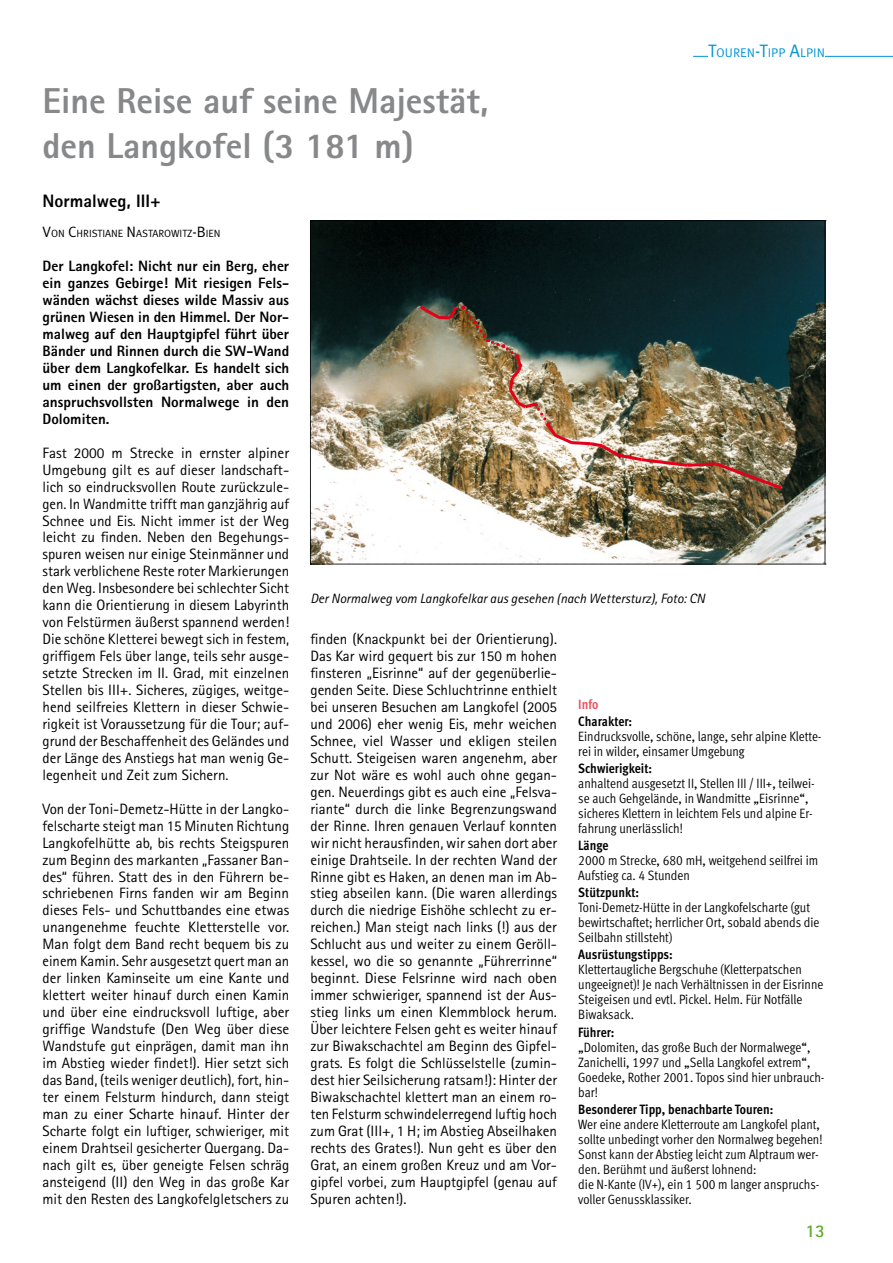
<style>
.page{position:relative;width:893px;height:1263px;background:#fff}
.page>*{position:absolute;margin:0;border:0;box-sizing:border-box;transform-origin:0 0}
.t1{font:800 36px/44.5px "Agfa Rotis Sans Serif";color:#87888a}
.t2{font:800 18px "Agfa Rotis Sans Serif";color:#000}
.t3{font:700 18px "Agfa Rotis Sans Serif";color:#5bac26}
.t4{font:15px/17px "Agfa Rotis Sans Serif";color:#000;text-align:justify}
.t5{font:800 15px/17px "Agfa Rotis Sans Serif";color:#000;text-align:justify}
.t6{font:13.5px/15px "Meta Cond Normal LF";color:#000}
.t7{font:13.5px "Meta Cond Bold LF";color:#000}
.t8{font:italic 13.5px "Agfa Rotis Sans Serif";color:#000}
.t9{font:13.5px "Meta Cond Bold LF";color:#e8525f}
.t10{font:12.6px "Meta Normal Caps";color:#0095d8}
.t11{font:10.5px "Meta Normal";color:#000}
.s1{font-size:18px}
.s2{font-size:15px}
</style>
<div class="page">
<hr style="left:693px;top:56px;width:200px;height:1px;background:#0095d8">
<div style="left:708px;top:43px;width:117px;height:17px;background:#fff"></div>
<img style="left:310px;top:220px;width:516px;height:345px">
<h1 class="t1" style="left:43px;top:78px;width:447px">Eine Reise auf seine Majestät, den Langkofel (3 181 m)</h1>
<p class="t2" style="left:43px;top:189px;width:120px">Normalweg, III+</p>
<p class="t10" style="left:708px;top:45px;width:118px"><span class="s1">T</span>OUREN<span class="s1">-T</span>IPP <span class="s1">A</span>LPIN</p>
<p class="t11" style="left:43px;top:228px;width:180px"><span class="s2">V</span>ON <span class="s2">C</span>HRISTIANE <span class="s2">N</span>ASTAROWITZ<span class="s2">-B</span>IEN</p>
<p class="t5" style="left:43px;top:257px;width:248px">Der Langkofel: Nicht nur ein Berg, eher ein ganzes Gebirge! Mit riesigen Fels&shy;wänden wächst dieses wilde Massiv aus grünen Wiesen in den Himmel. Der Nor&shy;malweg auf den Hauptgipfel führt über Bänder und Rinnen durch die SW-Wand über dem Langkofelkar. Es handelt sich um einen der großartigsten, aber auch anspruchsvollsten Normalwege in den Dolomiten.</p>
<p class="t4" style="left:43px;top:444px;width:248px">Fast 2000 m Strecke in ernster alpiner Umgebung gilt es auf dieser landschaft&shy;lich so eindrucksvollen Route zurückzule&shy;gen. In Wandmitte trifft man ganzjährig auf Schnee und Eis. Nicht immer ist der Weg leicht zu finden. Neben den Begehungs&shy;spuren weisen nur einige Steinmänner und stark verblichene Reste roter Markierungen den Weg. Insbesondere bei schlechter Sicht kann die Orientierung in diesem Labyrinth von Felstürmen äußerst spannend werden!<br>Die schöne Kletterei bewegt sich in festem, griffigem Fels über lange, teils sehr ausge&shy;setzte Strecken im II. Grad, mit einzelnen Stellen bis III+. Sicheres, zügiges, weitge&shy;hend seilfreies Klettern in dieser Schwie&shy;rigkeit ist Voraussetzung für die Tour; auf&shy;grund der Beschaffenheit des Geländes und der Länge des Anstiegs hat man wenig Ge&shy;legenheit und Zeit zum Sichern.</p>
<p class="t4" style="left:43px;top:800px;width:248px">Von der Toni-Demetz-Hütte in der Langko&shy;felscharte steigt man 15 Minuten Richtung Langkofelhütte ab, bis rechts Steigspuren zum Beginn des markanten „Fassaner Ban&shy;des“ führen. Statt des in den Führern be&shy;schriebenen Firns fanden wir am Beginn dieses Fels- und Schuttbandes eine etwas unangenehme feuchte Kletterstelle vor.<br>Man folgt dem Band recht bequem bis zu einem Kamin. Sehr ausgesetzt quert man an der linken Kaminseite um eine Kante und klettert weiter hinauf durch einen Kamin und über eine eindrucksvoll luftige, aber griffige Wandstufe (Den Weg über diese Wandstufe gut einprägen, damit man ihn im Abstieg wieder findet!). Hier setzt sich das Band, (teils weniger deutlich), fort, hin&shy;ter einem Felsturm hindurch, dann steigt man zu einer Scharte hinauf. Hinter der Scharte folgt ein luftiger, schwieriger, mit einem Drahtseil gesicherter Quergang. Da&shy;nach gilt es, über geneigte Felsen schräg ansteigend (II) den Weg in das große Kar mit den Resten des Langkofelgletschers zu</p>
<p class="t8" style="left:310px;top:591px;width:396px">Der Normalweg vom Langkofelkar aus gesehen (nach Wettersturz), Foto: CN</p>
<p class="t4" style="left:310px;top:630px;width:248px">finden (Knackpunkt bei der Orientierung).<br>Das Kar wird gequert bis zur 150 m hohen finsteren „Eisrinne“ auf der gegenüberlie&shy;genden Seite. Diese Schluchtrinne enthielt bei unseren Besuchen am Langkofel (2005 und 2006) eher wenig Eis, mehr weichen Schnee, viel Wasser und ekligen steilen Schutt. Steigeisen waren angenehm, aber zur Not wäre es wohl auch ohne gegan&shy;gen. Neuerdings gibt es auch eine „Felsva&shy;riante“ durch die linke Begrenzungswand der Rinne. Ihren genauen Verlauf konnten wir nicht herausfinden, wir sahen dort aber einige Drahtseile. In der rechten Wand der Rinne gibt es Haken, an denen man im Ab&shy;stieg abseilen kann. (Die waren allerdings durch die niedrige Eishöhe schlecht zu er&shy;reichen.) Man steigt nach links (!) aus der Schlucht aus und weiter zu einem Geröll&shy;kessel, wo die so genannte „Führerrinne“ beginnt. Diese Felsrinne wird nach oben immer schwieriger, spannend ist der Aus&shy;stieg links um einen Klemmblock herum.<br>Über leichtere Felsen geht es weiter hinauf zur Biwakschachtel am Beginn des Gipfel&shy;grats. Es folgt die Schlüsselstelle (zumin&shy;dest hier Seilsicherung ratsam!): Hinter der Biwakschachtel klettert man an einem ro&shy;ten Felsturm schwindelerregend luftig hoch zum Grat (III+, 1 H; im Abstieg Abseilhaken rechts des Grates!). Nun geht es über den Grat, an einem großen Kreuz und am Vor&shy;gipfel vorbei, zum Hauptgipfel (genau auf Spuren achten!).</p>
<p class="t9" style="left:578px;top:696px;width:22px">Info</p>
<p class="t7" style="left:578px;top:713px;width:55px">Charakter:</p>
<p class="t6" style="left:578px;top:729px;width:245px">Eindrucksvolle, schöne, lange, sehr alpine Klette&shy;rei in wilder, einsamer Umgebung</p>
<p class="t7" style="left:578px;top:760px;width:75px">Schwierigkeit:</p>
<p class="t6" style="left:578px;top:776px;width:238px">anhaltend ausgesetzt II, Stellen III / III+, teilwei&shy;se auch Gehgelände, in Wandmitte „Eisrinne“, sicheres Klettern in leichtem Fels und alpine Er&shy;fahrung unerlässlich!</p>
<p class="t7" style="left:578px;top:838px;width:32px">Länge</p>
<p class="t6" style="left:578px;top:853px;width:242px">2000 m Strecke, 680 mH, weitgehend seilfrei im<br>Aufstieg ca. 4 Stunden</p>
<p class="t7" style="left:578px;top:885px;width:62px">Stützpunkt:</p>
<p class="t6" style="left:578px;top:900px;width:243px">Toni-Demetz-Hütte in der Langkofelscharte (gut bewirtschaftet; herrlicher Ort, sobald abends die<br>Seilbahn stillsteht)</p>
<p class="t7" style="left:578px;top:947px;width:96px">Ausrüstungstipps:</p>
<p class="t6" style="left:578px;top:962px;width:247px">Klettertaugliche Bergschuhe (Kletterpatschen ungeeignet)! Je nach Verhältnissen in der Eisrinne Steigeisen und evtl. Pickel. Helm. Für Notfälle Biwaksack.</p>
<p class="t7" style="left:578px;top:1024px;width:38px">Führer:</p>
<p class="t6" style="left:578px;top:1039px;width:248px">„Dolomiten, das große Buch der Normalwege“, Zanichelli, 1997 und „Sella Langkofel extrem“, Goedeke, Rother 2001. Topos sind hier unbrauch&shy;bar!</p>
<p class="t7" style="left:578px;top:1101px;width:196px">Besonderer Tipp, benachbarte Touren:</p>
<p class="t6" style="left:578px;top:1116px;width:246px">Wer eine andere Kletterroute am Langkofel plant, sollte unbedingt vorher den Normalweg begehen!<br>Sonst kann der Abstieg leicht zum Alptraum wer&shy;den. Berühmt und äußerst lohnend:<br>die N-Kante (IV+), ein 1 500 m langer anspruchs&shy;voller Genussklassiker.</p>
<p class="t3" style="left:806px;top:1219px;width:21px">13</p>
</div>
